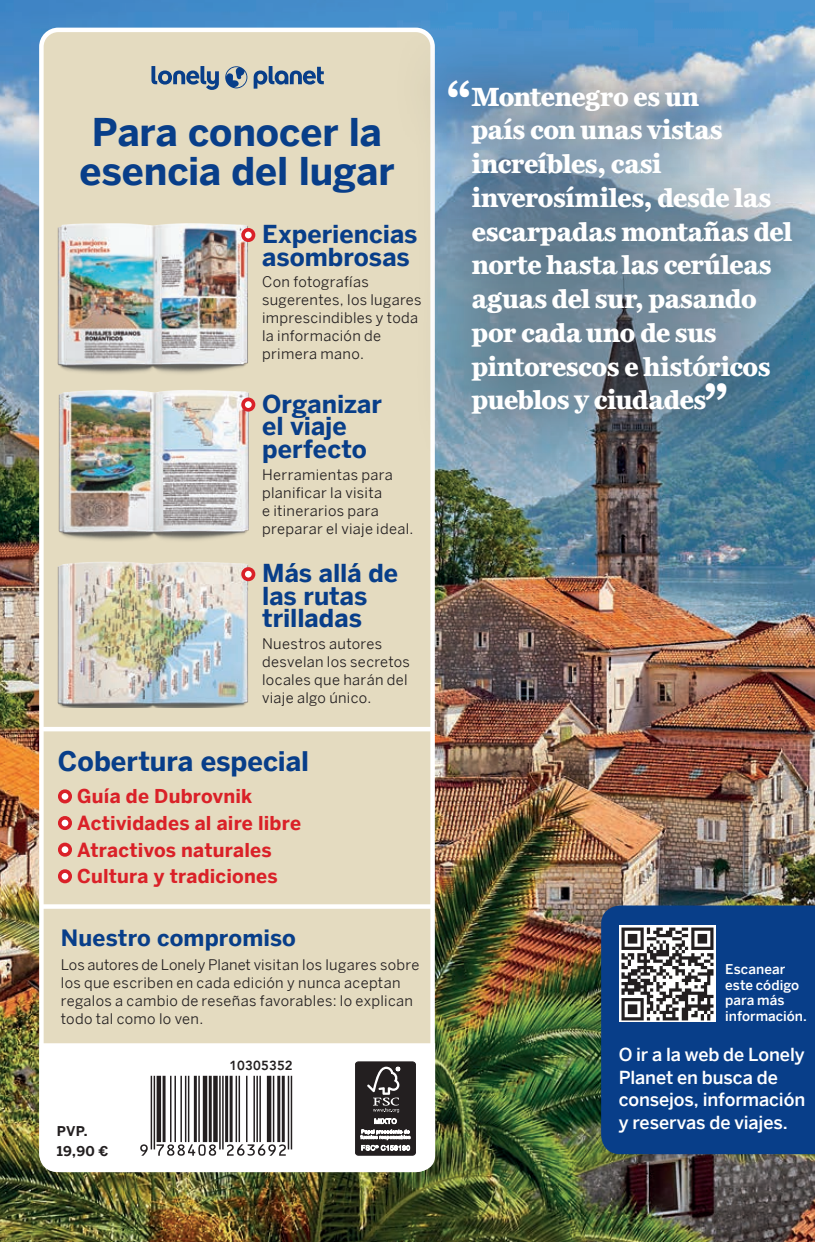
<style>
.page{position:relative;width:815px;height:1242px;background:#fff}
.page>*{position:absolute;margin:0;border:0;box-sizing:border-box;transform-origin:0 0}
.t1{font:700 38.25px/38.2px "LP Benton Sans";letter-spacing:-.005em;color:#083e89;text-align:center}
.t2{font:700 27px/33.8px "LP Miller Daily One";letter-spacing:-.005em;color:#fff}
.t3{font:700 27px "LP Benton Sans";color:#083e89}
.t4{font:700 24.75px/22.5px "LP Benton Sans";color:#083e89}
.t5{font:700 22.5px "LP Benton Sans";letter-spacing:.005em;color:#083e89}
.t6{font:700 19.12px/26.6px "LP Benton Sans";letter-spacing:.01em;color:#da2128}
.t7{font:500 18px/22.5px "LP Benton Sans";letter-spacing:-.005em;color:#fff}
.t8{font:14.62px/18px "LP Benton Sans";letter-spacing:.02em;color:#231f20}
.t9{font:500 13.5px/15.8px "LP Benton Sans";letter-spacing:.005em;color:#fff}
.t10{font:700 13.5px/20.2px "LP Benton Sans";letter-spacing:.025em;color:#231f20}
.t11{font:800 13.05px "Avenir";letter-spacing:.015em;color:#231f20}
.s1{font-size:49.5px}
</style>
<div class="page">
<img style="left:0;top:0;width:814px;height:1242px">
<div style="left:41px;top:30px;width:391px;height:1140px;background:#e4dbc0;border-radius:17px"></div>
<div style="left:42px;top:904px;width:389px;height:5px;background:#fff"></div>
<hr style="left:42px;top:727px;width:389px;height:4px;background:#fff">
<div style="left:601px;top:905px;width:213px;height:249px;background:#083e89"></div>
<img style="left:619px;top:926px;width:96px;height:96px">
<div style="left:60px;top:791px;width:10px;height:11px;background:#fff;border-radius:50%"></div>
<div style="left:58px;top:789px;width:14px;height:14px;border:4px solid #da2128;border-radius:50%"></div>
<div style="left:60px;top:818px;width:10px;height:10px;background:#fff;border-radius:50%"></div>
<div style="left:58px;top:816px;width:14px;height:14px;border:4px solid #da2128;border-radius:50%"></div>
<div style="left:60px;top:844px;width:10px;height:11px;background:#fff;border-radius:50%"></div>
<div style="left:58px;top:843px;width:14px;height:14px;border:4px solid #da2128;border-radius:50%"></div>
<div style="left:60px;top:871px;width:10px;height:10px;background:#fff;border-radius:50%"></div>
<div style="left:58px;top:869px;width:14px;height:14px;border:4px solid #da2128;border-radius:50%"></div>
<svg style="left:396px;top:29px;width:418px;height:438px;background:#7e99ab"></svg>
<svg style="left:151px;top:66px;width:68px;height:24px"></svg>
<svg style="left:253px;top:66px;width:71px;height:23px"></svg>
<svg style="left:225px;top:66px;width:22px;height:22px"></svg>
<img style="left:42px;top:223px;width:206px;height:152px">
<img style="left:42px;top:388px;width:207px;height:154px">
<img style="left:42px;top:559px;width:207px;height:149px">
<div style="left:243px;top:230px;width:10px;height:10px;background:#fff;border-radius:50%"></div>
<div style="left:241px;top:228px;width:14px;height:14px;border:4px solid #da2128;border-radius:50%"></div>
<div style="left:243px;top:399px;width:10px;height:11px;background:#fff;border-radius:50%"></div>
<div style="left:241px;top:398px;width:14px;height:14px;border:4px solid #da2128;border-radius:50%"></div>
<div style="left:243px;top:569px;width:10px;height:10px;background:#fff;border-radius:50%"></div>
<div style="left:241px;top:567px;width:14px;height:14px;border:4px solid #da2128;border-radius:50%"></div>
<svg style="left:39px;top:1043px;width:396px;height:129px;background:#fafafa"></svg>
<div style="left:355px;top:1062px;width:60px;height:93px;background:#231f20;border-radius:3px"></div>
<div style="left:355px;top:1062px;width:61px;height:93px;border:1px solid #231f20;border-radius:3px"></div>
<svg style="left:360px;top:1067px;width:50px;height:84px"></svg>
<hr style="left:291px;top:1076px;width:1px;height:73px;background:#231f20">
<hr style="left:288px;top:1076px;width:1px;height:73px;background:#231f20">
<hr style="left:282px;top:1076px;width:3px;height:66px;background:#231f20">
<hr style="left:277px;top:1076px;width:3px;height:66px;background:#231f20">
<hr style="left:273px;top:1076px;width:1px;height:66px;background:#231f20">
<hr style="left:267px;top:1076px;width:4px;height:66px;background:#231f20">
<hr style="left:259px;top:1076px;width:2px;height:66px;background:#231f20">
<hr style="left:256px;top:1076px;width:2px;height:66px;background:#231f20">
<hr style="left:253px;top:1076px;width:2px;height:66px;background:#231f20">
<hr style="left:246px;top:1076px;width:1px;height:66px;background:#231f20">
<hr style="left:238px;top:1076px;width:2px;height:66px;background:#231f20">
<hr style="left:235px;top:1076px;width:2px;height:66px;background:#231f20">
<hr style="left:229px;top:1076px;width:3px;height:66px;background:#231f20">
<hr style="left:225px;top:1076px;width:3px;height:66px;background:#231f20">
<hr style="left:222px;top:1076px;width:1px;height:73px;background:#231f20">
<hr style="left:219px;top:1076px;width:2px;height:73px;background:#231f20">
<div style="left:213px;top:1076px;width:5px;height:66px;background:#231f20"></div>
<hr style="left:209px;top:1076px;width:3px;height:66px;background:#231f20">
<hr style="left:203px;top:1076px;width:4px;height:66px;background:#231f20">
<hr style="left:198px;top:1076px;width:2px;height:66px;background:#231f20">
<hr style="left:194px;top:1076px;width:3px;height:66px;background:#231f20">
<hr style="left:188px;top:1076px;width:1px;height:66px;background:#231f20">
<hr style="left:185px;top:1076px;width:1px;height:66px;background:#231f20">
<hr style="left:180px;top:1076px;width:2px;height:66px;background:#231f20">
<hr style="left:174px;top:1076px;width:2px;height:66px;background:#231f20">
<hr style="left:170px;top:1076px;width:1px;height:66px;background:#231f20">
<hr style="left:162px;top:1076px;width:3px;height:66px;background:#231f20">
<div style="left:156px;top:1076px;width:5px;height:66px;background:#231f20"></div>
<hr style="left:154px;top:1076px;width:1px;height:73px;background:#231f20">
<hr style="left:151px;top:1076px;width:1px;height:73px;background:#231f20">
<svg style="left:140px;top:1144px;width:146px;height:12px;background:#bdbcbc"></svg>
<h1 class="t1" style="left:79px;top:113px;width:317px">Para conocer la esencia del lugar</h1>
<h3 class="t4" style="left:262px;top:223px;width:157px">Experiencias asombrosas</h3>
<p class="t8" style="left:262px;top:273px;width:161px">Con fotografías sugerentes, los lugares imprescindibles y toda la información de primera mano.</p>
<h3 class="t4" style="left:262px;top:392px;width:121px">Organizar el viaje perfecto</h3>
<p class="t8" style="left:262px;top:465px;width:153px">Herramientas para planificar la visita<br>e itinerarios para preparar el viaje ideal.</p>
<h3 class="t4" style="left:262px;top:562px;width:137px">Más allá de las rutas trilladas</h3>
<p class="t8" style="left:262px;top:635px;width:149px">Nuestros autores desvelan los secretos locales que harán del viaje algo único.</p>
<h2 class="t3" style="left:58px;top:742px;width:252px">Cobertura especial</h2>
<h3 class="t6" style="left:77px;top:783px;width:225px">Guía de Dubrovnik<br>Actividades al aire libre<br>Atractivos naturales<br>Cultura y tradiciones</h3>
<h3 class="t5" style="left:61px;top:922px;width:236px">Nuestro compromiso</h3>
<p class="t8" style="left:61px;top:956px;width:360px">Los autores de Lonely Planet visitan los lugares sobre los que escriben en cada edición y nunca aceptan regalos a cambio de reseñas favorables: lo explican todo tal como lo ven.</p>
<p class="t10" style="left:57px;top:1120px;width:53px">PVP.<br>19,90 €</p>
<p class="t11" style="left:229px;top:1053px;width:65px">10305352</p>
<h2 class="t2" style="left:472px;top:80px;width:322px;text-indent:-26px"><span class="s1">“</span>Montenegro es un<br>país con unas vistas increíbles, casi inverosímiles, desde las escarpadas montañas del norte hasta las cerúleas aguas del sur, pasando por cada uno de sus pintorescos e históricos pueblos y ciudades<span class="s1">”</span></h2>
<p class="t9" style="left:725px;top:961px;width:83px">Escanear este código para más información.</p>
<p class="t7" style="left:618px;top:1043px;width:188px">O ir a la web de Lonely<br>Planet en busca de consejos, información y reservas de viajes.</p>
</div>
